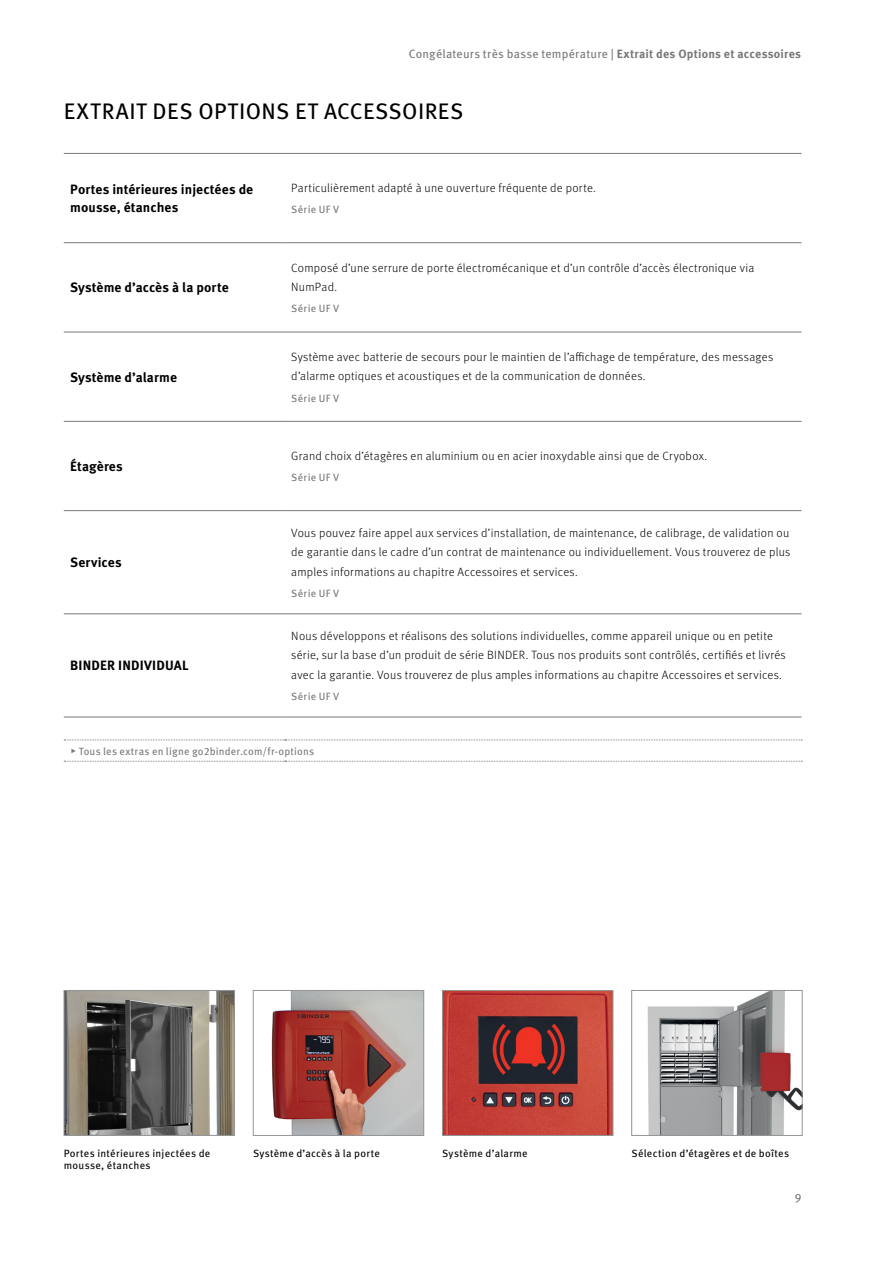
<style>
.page{position:relative;width:893px;height:1263px;background:#fff}
.page>*{position:absolute;margin:0;border:0;box-sizing:border-box;transform-origin:0 0}
.t1{font:22.5px "Meta Pro";letter-spacing:.02em;color:#000}
.t2{font:700 13.5px/18px "Meta Pro";letter-spacing:.01em;color:#000}
.t3{font:300 12px/19.5px "Meta Pro";letter-spacing:.02em;color:#000}
.t4{font:12px "Meta Pro";letter-spacing:.02em;color:#77787b}
.t5{font:10.5px/12.6px "Meta Pro";letter-spacing:.03em;color:#000}
.t6{font:10.5px "Meta Pro";letter-spacing:.03em;color:#77787b}
.s1{font-weight:700}
.s2{font-family:"Arial Unicode MS"}
</style>
<div class="page">
<hr style="left:64px;top:153px;width:221px;height:1px;background:#77787b">
<hr style="left:285px;top:153px;width:516px;height:1px;background:#77787b">
<hr style="left:64px;top:242px;width:221px;height:1px;background:#77787b">
<hr style="left:285px;top:242px;width:516px;height:1px;background:#77787b">
<hr style="left:64px;top:332px;width:221px;height:1px;background:#77787b">
<hr style="left:285px;top:332px;width:516px;height:1px;background:#77787b">
<hr style="left:64px;top:421px;width:221px;height:1px;background:#77787b">
<hr style="left:285px;top:421px;width:516px;height:1px;background:#77787b">
<hr style="left:64px;top:510px;width:221px;height:1px;background:#77787b">
<hr style="left:285px;top:510px;width:516px;height:1px;background:#77787b">
<hr style="left:64px;top:613px;width:221px;height:1px;background:#77787b">
<hr style="left:285px;top:613px;width:516px;height:1px;background:#77787b">
<hr style="left:64px;top:717px;width:221px;height:1px;background:#77787b">
<hr style="left:285px;top:717px;width:516px;height:1px;background:#77787b">
<svg style="left:64px;top:739px;width:738px;height:1px"></svg>
<svg style="left:64px;top:761px;width:738px;height:1px"></svg>
<img style="left:66px;top:992px;width:167px;height:142px">
<div style="left:64px;top:990px;width:171px;height:146px;border:1px solid #939598"></div>
<img style="left:271px;top:992px;width:151px;height:142px">
<div style="left:253px;top:990px;width:171px;height:146px;border:1px solid #939598"></div>
<img style="left:444px;top:992px;width:167px;height:142px">
<div style="left:442px;top:990px;width:171px;height:146px;border:1px solid #939598"></div>
<img style="left:647px;top:992px;width:153px;height:142px">
<div style="left:631px;top:990px;width:171px;height:146px;border:1px solid #939598"></div>
<p class="t4" style="left:409px;top:44px;width:394px">Congélateurs très basse température | <span class="s1">Extrait des Options et accessoires</span></p>
<h1 class="t1" style="left:64px;top:94px;width:401px">EXTRAIT DES OPTIONS ET ACCESSOIRES</h1>
<p class="t2" style="left:70px;top:180px;width:185px">Portes intérieures injectées de mousse, étanches</p>
<p class="t3" style="left:291px;top:178px;width:306px">Particulièrement adapté à une ouverture fréquente de porte.</p>
<p class="t6" style="left:291px;top:201px;width:49px">Série UF V</p>
<p class="t2" style="left:70px;top:278px;width:160px">Système d’accès à la porte</p>
<p class="t2" style="left:70px;top:367px;width:108px">Système d’alarme</p>
<p class="t2" style="left:70px;top:456px;width:54px">Étagères</p>
<p class="t2" style="left:70px;top:553px;width:53px">Services</p>
<p class="t2" style="left:70px;top:656px;width:120px">BINDER INDIVIDUAL</p>
<p class="t3" style="left:291px;top:257px;width:464px">Composé d’une serrure de porte électromécanique et d’un contrôle d’accès électronique via<br>NumPad.</p>
<p class="t6" style="left:291px;top:300px;width:49px">Série UF V</p>
<p class="t3" style="left:291px;top:346px;width:483px">Système avec batterie de secours pour le maintien de l’affichage de température, des messages d’alarme optiques et acoustiques et de la communication de données.</p>
<p class="t6" style="left:291px;top:390px;width:49px">Série UF V</p>
<p class="t3" style="left:291px;top:445px;width:417px">Grand choix d’étagères en aluminium ou en acier inoxydable ainsi que de Cryobox.</p>
<p class="t6" style="left:291px;top:469px;width:49px">Série UF V</p>
<p class="t3" style="left:291px;top:522px;width:501px;text-align:justify">Vous pouvez faire appel aux services d’installation, de maintenance, de calibrage, de validation ou de garantie dans le cadre d’un contrat de maintenance ou individuellement. Vous trouverez de plus amples informations au chapitre Accessoires et services.</p>
<p class="t6" style="left:291px;top:585px;width:49px">Série UF V</p>
<p class="t3" style="left:291px;top:625px;width:496px">Nous développons et réalisons des solutions individuelles, comme appareil unique ou en petite série, sur la base d’un produit de série BINDER. Tous nos produits sont contrôlés, certifiés et livrés avec la garantie. Vous trouverez de plus amples informations au chapitre Accessoires et services.</p>
<p class="t6" style="left:291px;top:688px;width:49px">Série UF V</p>
<p class="t6" style="left:70px;top:743px;width:246px"><span class="s2">▶</span> Tous les extras en ligne go2binder.com/fr-options</p>
<p class="t5" style="left:64px;top:1146px;width:148px">Portes intérieures injectées de mousse, étanches</p>
<p class="t5" style="left:253px;top:1146px;width:128px">Système d’accès à la porte</p>
<p class="t5" style="left:442px;top:1146px;width:87px">Système d’alarme</p>
<p class="t5" style="left:631px;top:1146px;width:159px">Sélection d’étagères et de boîtes</p>
<p class="t4" style="left:795px;top:1188px;width:8px">9</p>
</div>
